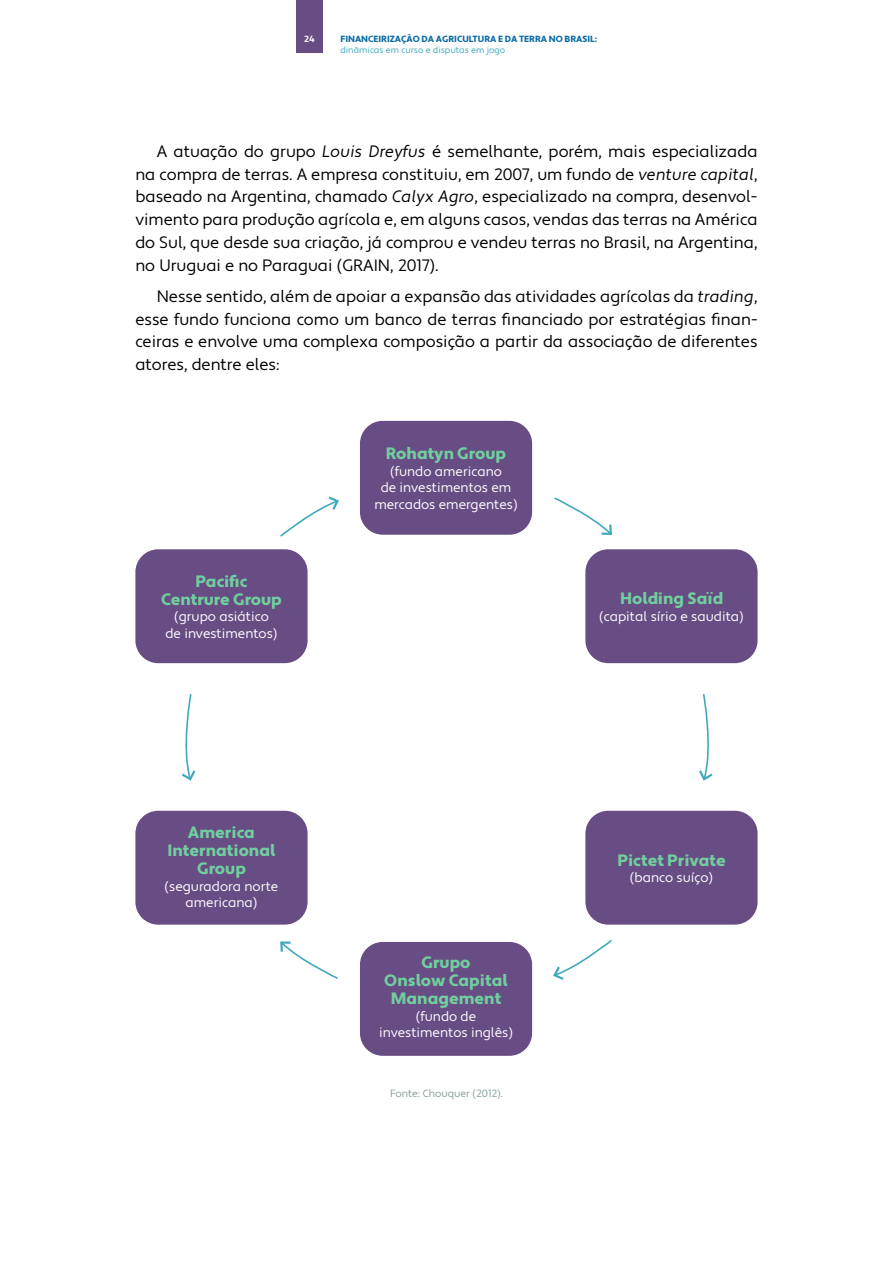
<style>
.page{position:relative;width:893px;height:1263px;background:#fff}
.page>*{position:absolute;margin:0;border:0;box-sizing:border-box;transform-origin:0 0}
.t1{font:16.5px/22.6px "Apertura";color:#000;text-align:justify}
.t2{font:900 16.5px/18px "Apertura";color:#70cf9e;text-align:center}
.t3{font:13.5px/16.5px "Apertura";color:#fff;text-align:center}
.t4{font:10.5px "Apertura";color:#849f9b}
.t5{font:900 9px "Apertura";color:#0c6ca6}
.t6{font:9px "Apertura";color:#3ea9bd}
.t7{font:700 9px "Apertura";color:#fff}
.s1{font-family:"Apertura Obliq"}
</style>
<div class="page">
<div style="left:296px;top:0;width:27px;height:53px;background:#684c84"></div>
<div style="left:360px;top:421px;width:172px;height:114px;background:#684c84;border-radius:23px"></div>
<div style="left:360px;top:942px;width:172px;height:114px;background:#684c84;border-radius:23px"></div>
<div style="left:135px;top:549px;width:173px;height:114px;background:#684c84;border-radius:23px"></div>
<div style="left:135px;top:811px;width:173px;height:114px;background:#684c84;border-radius:23px"></div>
<div style="left:585px;top:549px;width:173px;height:114px;background:#684c84;border-radius:23px"></div>
<div style="left:585px;top:811px;width:173px;height:114px;background:#684c84;border-radius:23px"></div>
<svg style="left:280px;top:496px;width:59px;height:41px"></svg>
<svg style="left:553px;top:939px;width:59px;height:41px"></svg>
<svg style="left:554px;top:497px;width:58px;height:38px"></svg>
<svg style="left:280px;top:941px;width:58px;height:38px"></svg>
<svg style="left:699px;top:694px;width:14px;height:87px"></svg>
<svg style="left:182px;top:694px;width:14px;height:87px"></svg>
<p class="t7" style="left:304px;top:34px;width:12px">24</p>
<p class="t5" style="left:340px;top:33px;width:258px">FINANCEIRIZAÇÃO DA AGRICULTURA E DA TERRA NO BRASIL:</p>
<p class="t6" style="left:340px;top:44px;width:166px">dinâmicas em curso e disputas em jogo</p>
<p class="t1" style="left:135px;top:140px;width:624px;text-indent:21px">A atuação do grupo <span class="s1">Louis Dreyfus</span> é semelhante, porém, mais especializada na compra de terras. A empresa constituiu, em 2007, um fundo de <span class="s1">venture capital</span>, baseado na Argentina, chamado <span class="s1">Calyx Agro</span>, especializado na compra, desenvol&shy;vimento para produção agrícola e, em alguns casos, vendas das terras na América do Sul, que desde sua criação, já comprou e vendeu terras no Brasil, na Argentina, no Uruguai e no Paraguai (GRAIN, 2017).</p>
<p class="t1" style="left:135px;top:285px;width:624px;text-indent:21px">Nesse sentido, além de apoiar a expansão das atividades agrícolas da <span class="s1">trading</span>, esse fundo funciona como um banco de terras financiado por estratégias finan&shy;ceiras e envolve uma complexa composição a partir da associação de diferentes atores, dentre eles:</p>
<p class="t2" style="left:161px;top:573px;width:122px">Pacific<br>Centrure Group</p>
<p class="t3" style="left:165px;top:609px;width:114px">(grupo asiático de investimentos)</p>
<p class="t2" style="left:168px;top:824px;width:109px">America<br>International<br>Group</p>
<p class="t3" style="left:165px;top:878px;width:115px">(seguradora norte americana)</p>
<p class="t2" style="left:386px;top:445px;width:122px">Rohatyn Group</p>
<p class="t3" style="left:374px;top:463px;width:145px">(fundo americano<br>de investimentos em mercados emergentes)</p>
<p class="t2" style="left:620px;top:590px;width:104px">Holding Saïd</p>
<p class="t3" style="left:599px;top:608px;width:146px">(capital sírio e saudita)</p>
<p class="t2" style="left:384px;top:954px;width:125px">Grupo<br>Onslow Capital<br>Management</p>
<p class="t3" style="left:379px;top:1008px;width:135px">(fundo de investimentos inglês)</p>
<p class="t4" style="left:390px;top:1086px;width:114px">Fonte: Chouquer (2012).</p>
<p class="t2" style="left:617px;top:851px;width:110px">Pictet Private</p>
<p class="t3" style="left:630px;top:870px;width:85px">(banco suíço)</p>
</div>
